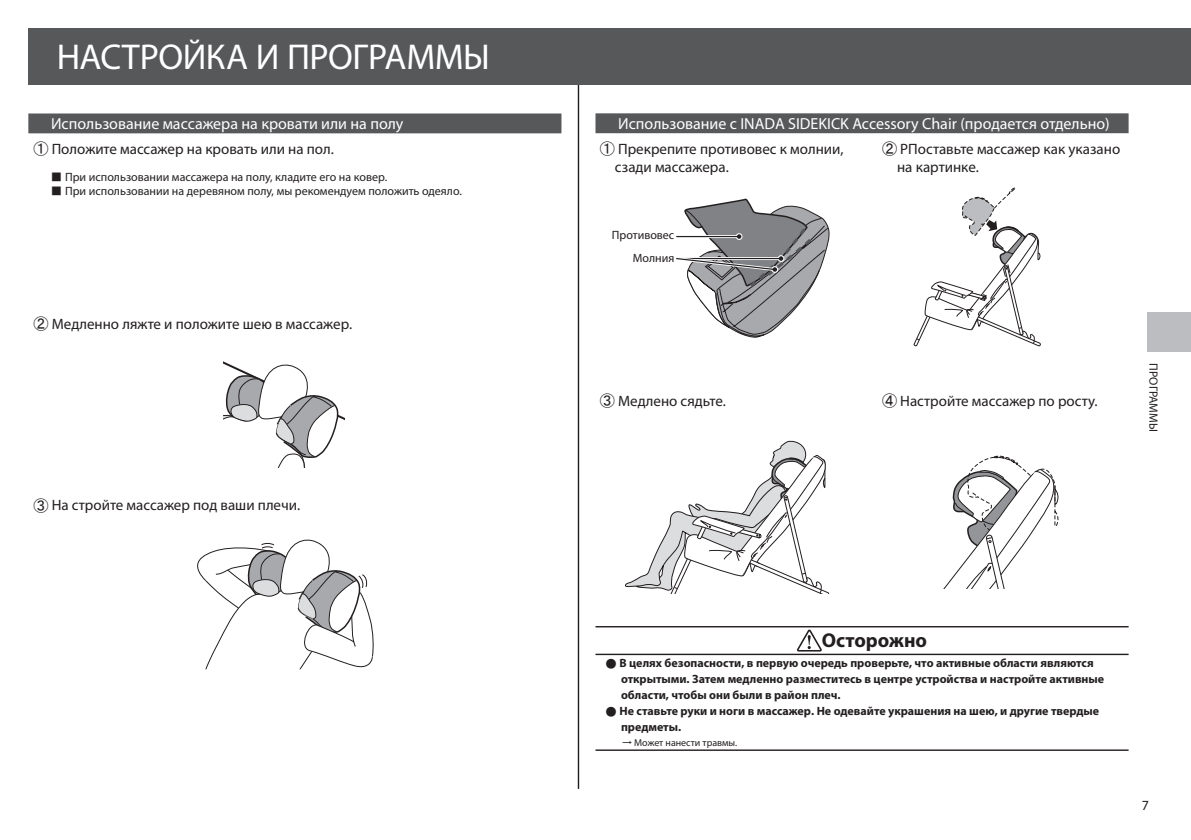
<style>
.page{position:relative;width:1191px;height:840px;background:#fff}
.page>*{position:absolute;margin:0;border:0;box-sizing:border-box;transform-origin:0 0}
.t1{font:36px "Myriad Pro";letter-spacing:-.015em;color:#fff}
.t2{font:700 20px "Myriad Pro";color:#231f20}
.t3{font:16px "Myriad Pro";color:#fff}
.t4{font:15px/18px "Myriad Pro";color:#231f20}
.t5{font:14px "Myriad Pro";color:#231f20}
.t6{font:700 12px/16px "Myriad Pro";color:#231f20}
.t7{font:12px/22.6px "Myriad Pro";color:#231f20;text-align:right}
.t8{font:10px "Myriad Pro";color:#231f20}
.s1{font-family:"MS Gothic"}
.s2{font-family:"MS Gothic";font-weight:400}
</style>
<div class="page">
<hr style="left:578px;top:75px;width:1px;height:713px;background:#231f20">
<div style="left:28px;top:28px;width:1163px;height:57px;background:#57585a"></div>
<div style="left:1147px;top:312px;width:44px;height:39px;background:#bcbdc0"></div>
<svg style="left:676px;top:198px;width:153px;height:139px"></svg>
<svg style="left:913px;top:187px;width:128px;height:159px"></svg>
<svg style="left:625px;top:440px;width:204px;height:153px"></svg>
<svg style="left:944px;top:455px;width:115px;height:133px"></svg>
<svg style="left:197px;top:539px;width:177px;height:130px"></svg>
<svg style="left:223px;top:361px;width:121px;height:106px"></svg>
<div style="left:595px;top:113px;width:533px;height:20px;background:#57585a"></div>
<div style="left:28px;top:113px;width:533px;height:20px;background:#57585a"></div>
<hr style="left:595px;top:625px;width:533px;height:2px;background:#231f20">
<hr style="left:595px;top:653px;width:533px;height:1px;background:#231f20">
<hr style="left:595px;top:749px;width:533px;height:1px;background:#231f20">
<svg style="left:797px;top:629px;width:24px;height:22px"></svg>
<h1 class="t1" style="left:57px;top:34px;width:435px">НАСТРОЙКА И ПРОГРАММЫ</h1>
<h3 class="t3" style="left:51px;top:113px;width:354px">Использование массажера на кровати или на полу</h3>
<h3 class="t3" style="left:618px;top:113px;width:493px">Использование с INADA SIDEKICK Accessory Chair (продается отдельно)</h3>
<p class="t4" style="left:34px;top:139px;width:302px"><span class="s1">①</span> Положите массажер на кровать или на пол.</p>
<p class="t7" style="left:51px;top:165px;width:338px"><span class="s1">■</span> При использовании массажера на полу, кладите его на ковер.</p>
<p class="t7" style="left:51px;top:179px;width:413px"><span class="s1">■</span> При использовании на деревяном полу, мы рекомендуем положить одеяло.</p>
<p class="t4" style="left:34px;top:314px;width:320px"><span class="s1">②</span> Медленно ляжте и положите шею в массажер.</p>
<p class="t4" style="left:34px;top:495px;width:268px"><span class="s1">③</span> На стройте массажер под ваши плечи.</p>
<p class="t4" style="left:615px;top:140px;width:230px;text-indent:-15px"><span class="s1">①</span> Прекрепите противовес к молнии, сзади массажера.</p>
<p class="t4" style="left:897px;top:140px;width:225px;text-indent:-15px"><span class="s1">②</span> PПоставьте массажер как указано на картинке.</p>
<p class="t7" style="left:612px;top:224px;width:64px">Противовес<br>Молния</p>
<p class="t4" style="left:600px;top:391px;width:128px"><span class="s1">③</span> Медлено сядьте.</p>
<p class="t4" style="left:882px;top:391px;width:217px"><span class="s1">④</span> Настройте массажер по росту.</p>
<p class="t7" style="left:1165px;top:363px;width:70px;rotate:90deg">ПРОГРАММЫ</p>
<h2 class="t2" style="left:821px;top:627px;width:107px">Осторожно</h2>
<p class="t6" style="left:621px;top:654px;width:485px;text-indent:-16px"><span class="s2">●</span> В целях безопасности, в первую очередь проверьте, что активные области являются открытыми. Затем медленно разместитесь в центре устройства и настройте активные области, чтобы они были в район плеч.</p>
<p class="t6" style="left:621px;top:702px;width:479px;text-indent:-16px"><span class="s2">●</span> Не ставьте руки и ноги в массажер. Не одевайте украшения на шею, и другие твердые предметы.</p>
<p class="t8" style="left:622px;top:735px;width:117px"><span class="s1">→</span> Может нанести травмы.</p>
<p class="t5" style="left:1142px;top:796px;width:9px">7</p>
</div>
